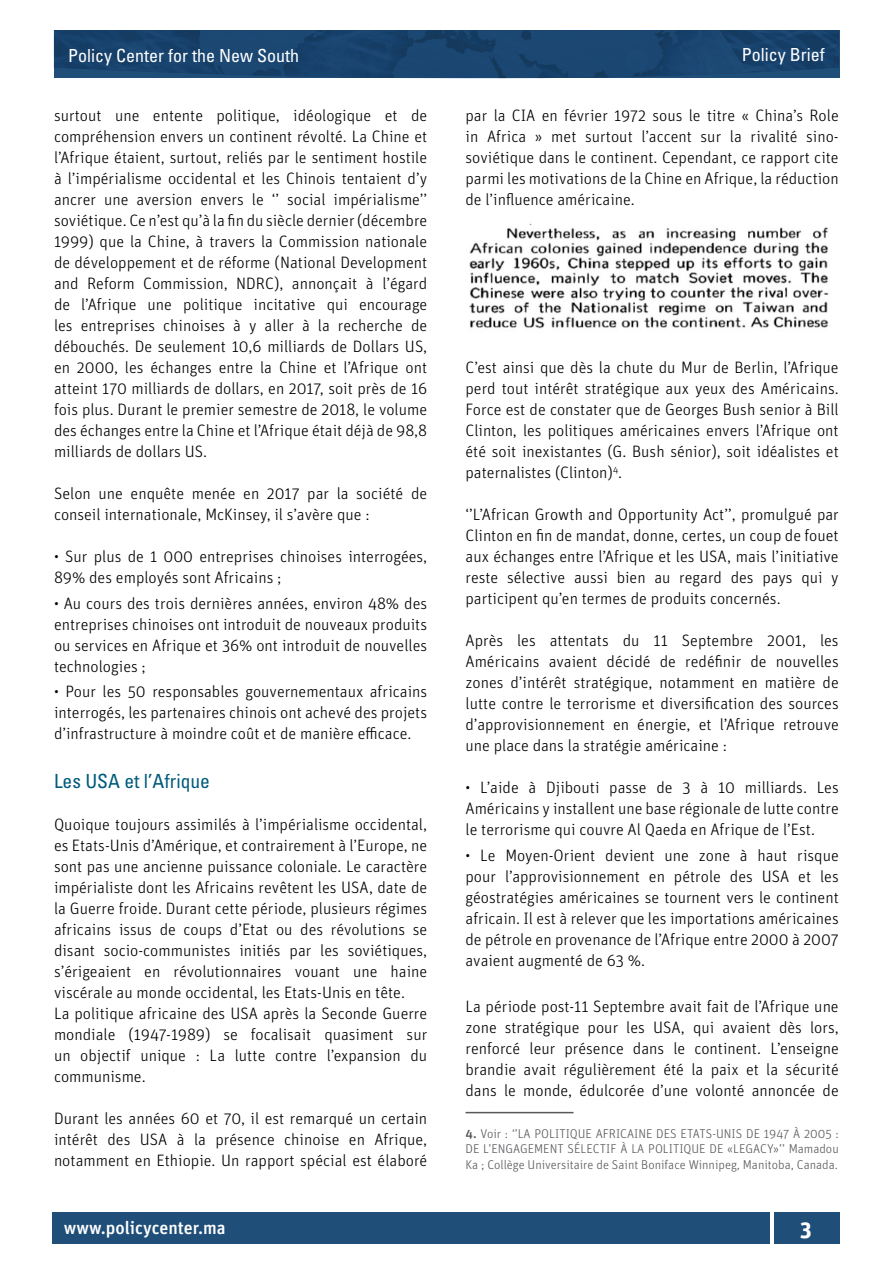
<style>
.page{position:relative;width:893px;height:1263px;background:#fff}
.page>*{position:absolute;margin:0;border:0;box-sizing:border-box;transform-origin:0 0}
.t1{font:700 22.5px "Unit Pro";color:#fff}
.t2{font:condensed 19.5px "Univers LT Std";color:#005a7c}
.t3{font:condensed 18px "Univers LT Std";color:#fff}
.t4{font:500 18px "Unit Pro";color:#fff}
.t5{font:300 16.5px/21px "Unit Pro";color:#000;text-align:justify}
.t6{font:300 12.75px/15.3px "Unit Pro";color:#58585c;text-align:justify}
.s1{font-weight:500}
</style>
<div class="page">
<div style="left:52px;top:1212px;width:718px;height:31px;background:#1f4e79"></div>
<div style="left:774px;top:1212px;width:65px;height:31px;background:#1f4e79"></div>
<img style="left:54px;top:30px;width:785px;height:49px">
<hr style="left:465px;top:1112px;width:108px;height:1px;background:#58585c">
<img style="left:469px;top:223px;width:360px;height:106px">
<p class="t3" style="left:68px;top:44px;width:232px">Policy Center for the New South</p>
<p class="t3" style="left:742px;top:43px;width:84px">Policy Brief</p>
<p class="t5" style="left:54px;top:105px;width:375px">surtout une entente politique, idéologique et de compréhension envers un continent révolté. La Chine et l’Afrique étaient, surtout, reliés par le sentiment hostile à l’impérialisme occidental et les Chinois tentaient d’y ancrer une aversion envers le ‘’ social impérialisme’’ soviétique. Ce n’est qu’à la fin du siècle dernier (décembre 1999) que la Chine, à travers la Commission nationale de développement et de réforme (National Development and Reform Commission, NDRC), annonçait à l’égard de l’Afrique une politique incitative qui encourage les entreprises chinoises à y aller à la recherche de débouchés. De seulement 10,6 milliards de Dollars US, en 2000, les échanges entre la Chine et l’Afrique ont atteint 170 milliards de dollars, en 2017, soit près de 16 fois plus. Durant le premier semestre de 2018, le volume des échanges entre la Chine et l’Afrique était déjà de 98,8 milliards de dollars US.</p>
<p class="t5" style="left:54px;top:483px;width:375px">Selon une enquête menée en 2017 par la société de conseil internationale, McKinsey, il s’avère que :</p>
<p class="t5" style="left:54px;top:546px;width:375px">• Sur plus de 1 000 entreprises chinoises interrogées,<br>89% des employés sont Africains ;</p>
<p class="t5" style="left:54px;top:592px;width:375px">• Au cours des trois dernières années, environ 48% des entreprises chinoises ont introduit de nouveaux produits ou services en Afrique et 36% ont introduit de nouvelles technologies ;</p>
<p class="t5" style="left:54px;top:681px;width:375px">• Pour les 50 responsables gouvernementaux africains interrogés, les partenaires chinois ont achevé des projets d’infrastructure à moindre coût et de manière efficace.</p>
<p class="t2" style="left:54px;top:768px;width:157px">Les USA et l’Afrique</p>
<p class="t5" style="left:54px;top:813px;width:375px;text-align:left">Quoique toujours assimilés à l’impérialisme occidental, es Etats-Unis d’Amérique, et contrairement à l’Europe, ne sont pas une ancienne puissance coloniale. Le caractère impérialiste dont les Africains revêtent les USA, date de la Guerre froide. Durant cette période, plusieurs régimes africains issus de coups d’Etat ou des révolutions se disant socio-communistes initiés par les soviétiques, s’érigeaient en révolutionnaires vouant une haine viscérale au monde occidental, les Etats-Unis en tête.<br>La politique africaine des USA après la Seconde Guerre mondiale (1947-1989) se focalisait quasiment sur un objectif unique : La lutte contre l’expansion du communisme.</p>
<p class="t5" style="left:54px;top:1107px;width:375px">Durant les années 60 et 70, il est remarqué un certain intérêt des USA à la présence chinoise en Afrique, notamment en Ethiopie. Un rapport spécial est élaboré</p>
<p class="t5" style="left:465px;top:105px;width:375px">par la CIA en février 1972 sous le titre « China’s Role in Africa » met surtout l’accent sur la rivalité sino&shy;soviétique dans le continent. Cependant, ce rapport cite parmi les motivations de la Chine en Afrique, la réduction de l’influence américaine.</p>
<p class="t5" style="left:465px;top:357px;width:375px">C’est ainsi que dès la chute du Mur de Berlin, l’Afrique perd tout intérêt stratégique aux yeux des Américains.<br>Force est de constater que de Georges Bush senior à Bill Clinton, les politiques américaines envers l’Afrique ont été soit inexistantes (G. Bush sénior), soit idéalistes et paternalistes (Clinton)<sup>4</sup>.</p>
<p class="t5" style="left:465px;top:504px;width:375px">‘’L’African Growth and Opportunity Act’’, promulgué par Clinton en fin de mandat, donne, certes, un coup de fouet aux échanges entre l’Afrique et les USA, mais l’initiative reste sélective aussi bien au regard des pays qui y participent qu’en termes de produits concernés.</p>
<p class="t5" style="left:465px;top:630px;width:375px">Après les attentats du 11 Septembre 2001, les Américains avaient décidé de redéfinir de nouvelles zones d’intérêt stratégique, notamment en matière de lutte contre le terrorisme et diversification des sources d’approvisionnement en énergie, et l’Afrique retrouve une place dans la stratégie américaine :</p>
<p class="t5" style="left:465px;top:777px;width:375px">• L’aide à Djibouti passe de 3 à 10 milliards. Les Américains y installent une base régionale de lutte contre le terrorisme qui couvre Al Qaeda en Afrique de l’Est.</p>
<p class="t5" style="left:465px;top:844px;width:375px">• Le Moyen-Orient devient une zone à haut risque pour l’approvisionnement en pétrole des USA et les géostratégies américaines se tournent vers le continent africain. Il est à relever que les importations américaines de pétrole en provenance de l’Afrique entre 2000 à 2007 avaient augmenté de 63 %.</p>
<p class="t5" style="left:465px;top:996px;width:375px">La période post-11 Septembre avait fait de l’Afrique une zone stratégique pour les USA, qui avaient dès lors, renforcé leur présence dans le continent. L’enseigne brandie avait régulièrement été la paix et la sécurité dans le monde, édulcorée d’une volonté annoncée de</p>
<p class="t6" style="left:465px;top:1126px;width:375px"><span class="s1">4.</span> Voir : ‘’LA POLITIQUE AFRICAINE DES ETATS-UNIS DE 1947 À 2005 :<br>DE L’ENGAGEMENT SÉLECTIF À LA POLITIQUE DE «LEGACY»’’ Mamadou Ka ; Collège Universitaire de Saint Boniface Winnipeg, Manitoba, Canada.</p>
<p class="t4" style="left:64px;top:1216px;width:164px">www.policycenter.ma</p>
<h1 class="t1" style="left:800px;top:1214px;width:13px">3</h1>
</div>
